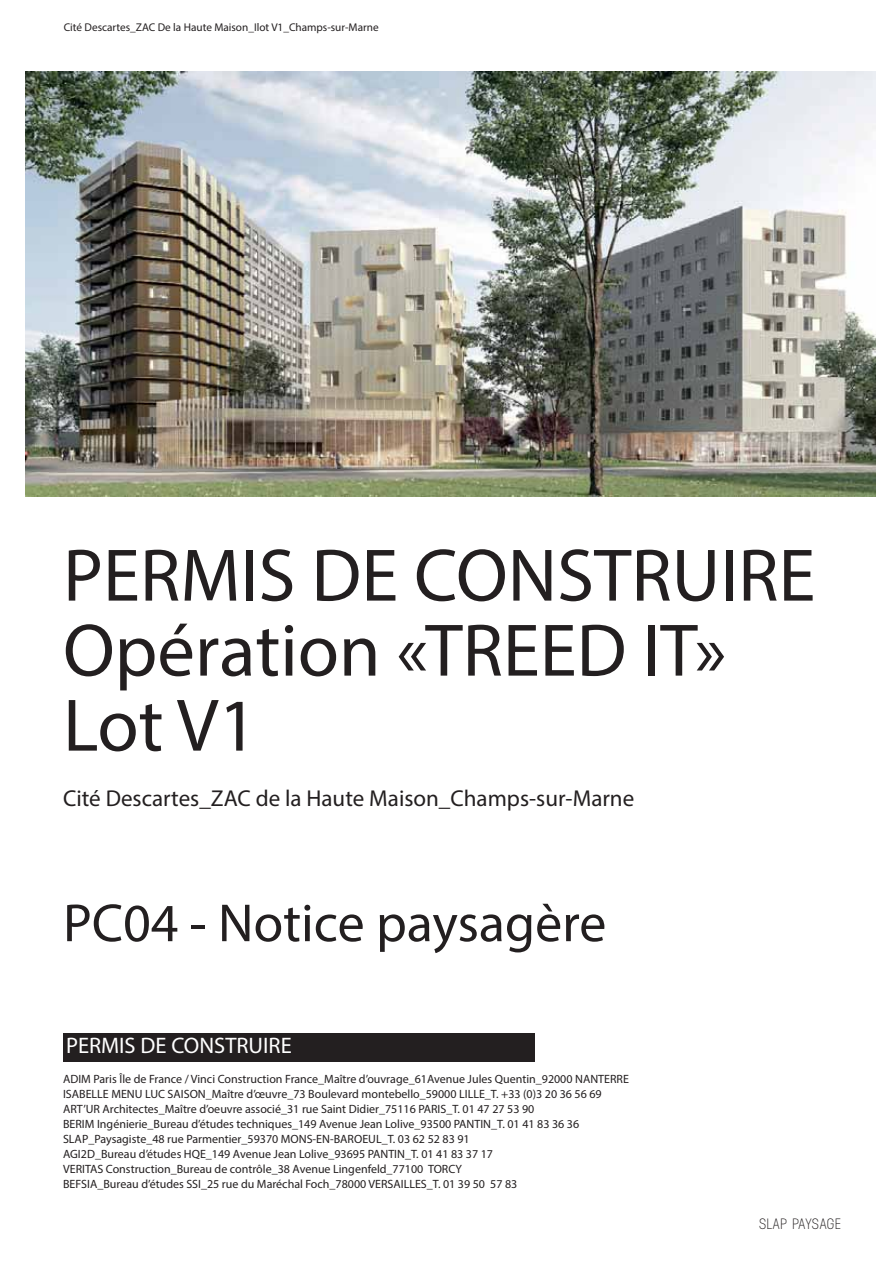
<style>
.page{position:relative;width:893px;height:1263px;background:#fff}
.page>*{position:absolute;margin:0;border:0;box-sizing:border-box;transform-origin:0 0}
.t1{font:75px/75px "Myriad Pro";color:#231f20}
.t2{font:54px "Myriad Pro";color:#231f20}
.t3{font:23.1px "Myriad Pro";color:#231f20}
.t4{font:22.5px "Myriad Pro";color:#fff}
.t5{font:15px "Neusa";letter-spacing:-.035em;color:#231f20}
.t6{font:12px/15px "Myriad Pro";color:#231f20}
.t7{font:11.25px "Myriad Pro";color:#231f20}
</style>
<div class="page">
<img style="left:26px;top:72px;width:850px;height:425px">
<div style="left:63px;top:1033px;width:472px;height:29px;background:#231f20"></div>
<p class="t7" style="left:64px;top:23px;width:316px">Cité Descartes_ZAC De la Haute Maison_Ilot V1_Champs-sur-Marne</p>
<h1 class="t1" style="left:63px;top:546px;width:754px">PERMIS DE CONSTRUIRE<br>Opération «TREED IT»<br>Lot V1</h1>
<h3 class="t3" style="left:63px;top:789px;width:573px">Cité Descartes_ZAC de la Haute Maison_Champs-sur-Marne</h3>
<h2 class="t2" style="left:63px;top:903px;width:545px">PC04 - Notice paysagère</h2>
<h3 class="t4" style="left:66px;top:1037px;width:227px">PERMIS DE CONSTRUIRE</h3>
<p class="t6" style="left:63px;top:1073px;width:567px">ADIM Paris Île de France / Vinci Construction France_Maître d’ouvrage_61Avenue Jules Quentin_92000 NANTERRE ISABELLE MENU LUC SAISON_Maître d’œuvre_73 Boulevard montebello_59000 LILLE_T. +33 (0)3 20 36 56 69<br>ART’UR Architectes_Maître d’oeuvre associé_31 rue Saint Didier_75116 PARIS_T. 01 47 27 53 90<br>BERIM Ingénierie_Bureau d’études techniques_149 Avenue Jean Lolive_93500 PANTIN_T. 01 41 83 36 36<br>SLAP_Paysagiste_48 rue Parmentier_59370 MONS-EN-BAROEUL_T. 03 62 52 83 91<br>AGI2D_Bureau d’études HQE_149 Avenue Jean Lolive_93695 PANTIN_T. 01 41 83 37 17<br>VERITAS Construction_Bureau de contrôle_38 Avenue Lingenfeld_77100 TORCY<br>BEFSIA_Bureau d’études SSI_25 rue du Maréchal Foch_78000 VERSAILLES_T. 01 39 50 57 83</p>
<p class="t5" style="left:759px;top:1218px;width:84px">SLAP PAYSAGE</p>
</div>
